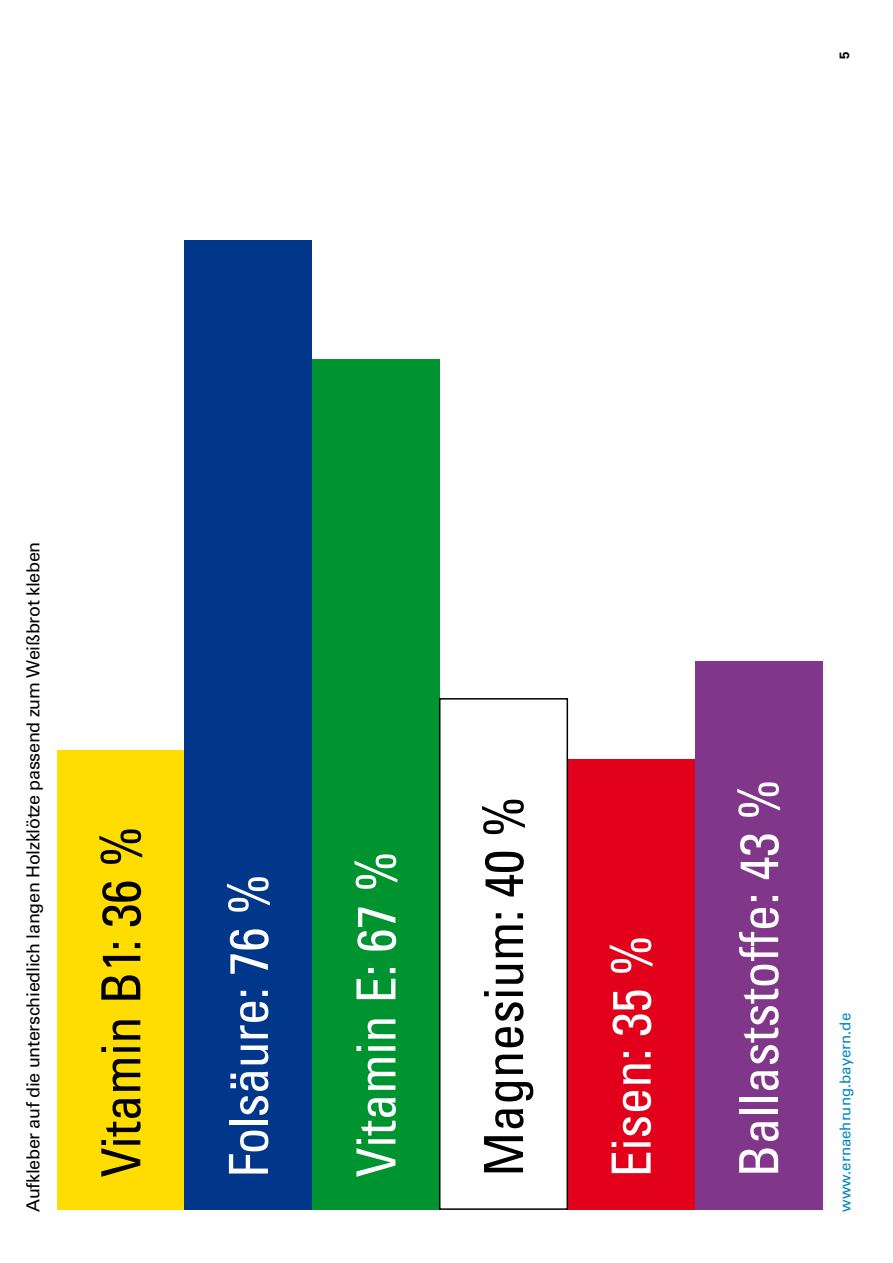
<style>
.page{position:relative;width:893px;height:1263px;background:#fff}
.page>*{position:absolute;margin:0;border:0;box-sizing:border-box;transform-origin:0 0}
.Bild{font:condensed 54px "Univers";color:#fff}
.Bild-2{font:condensed 54px "Univers";color:#000}
.Bild-3{font:condensed 54px "Univers";letter-spacing:-.02em;color:#fff}
.Bild-4{font:18px "Univers";letter-spacing:-.02em;color:#000}
.t1{font:15px "Univers";color:#0085c3}
.t2{font:700 13.5px "Univers";color:#000}
</style>
<div class="page">
<div style="left:57px;top:750px;width:128px;height:460px;background:#fd0"></div>
<div style="left:185px;top:240px;width:127px;height:970px;background:#00378b"></div>
<div style="left:312px;top:359px;width:128px;height:851px;background:#009430"></div>
<div style="left:567px;top:759px;width:128px;height:451px;background:#e2001a"></div>
<div style="left:695px;top:661px;width:127px;height:549px;background:#803689"></div>
<div style="left:439px;top:698px;width:129px;height:512px;border:2px solid #000"></div>
<p class="t2" style="left:837px;top:59px;width:9px;rotate:-90deg">5</p>
<p class="Bild-4" style="left:22px;top:1212px;width:672px;rotate:-90deg">Aufkleber auf die unterschiedlich langen Holzklötze passend zum Weißbrot kleben</p>
<p class="Bild-2" style="left:87px;top:1177px;width:353px;rotate:-90deg">Vitamin B1: 36 %</p>
<p class="Bild-3" style="left:214px;top:1177px;width:306px;rotate:-90deg">Folsäure: 76 %</p>
<p class="Bild" style="left:342px;top:1177px;width:328px;rotate:-90deg">Vitamin E: 67 %</p>
<p class="Bild-2" style="left:470px;top:1177px;width:382px;rotate:-90deg">Magnesium: 40 %</p>
<p class="Bild" style="left:597px;top:1177px;width:244px;rotate:-90deg">Eisen: 35 %</p>
<p class="Bild" style="left:725px;top:1177px;width:400px;rotate:-90deg">Ballaststoffe: 43 %</p>
<p class="t1" style="left:836px;top:1212px;width:200px;rotate:-90deg">www.ernaehrung.bayern.de</p>
</div>
